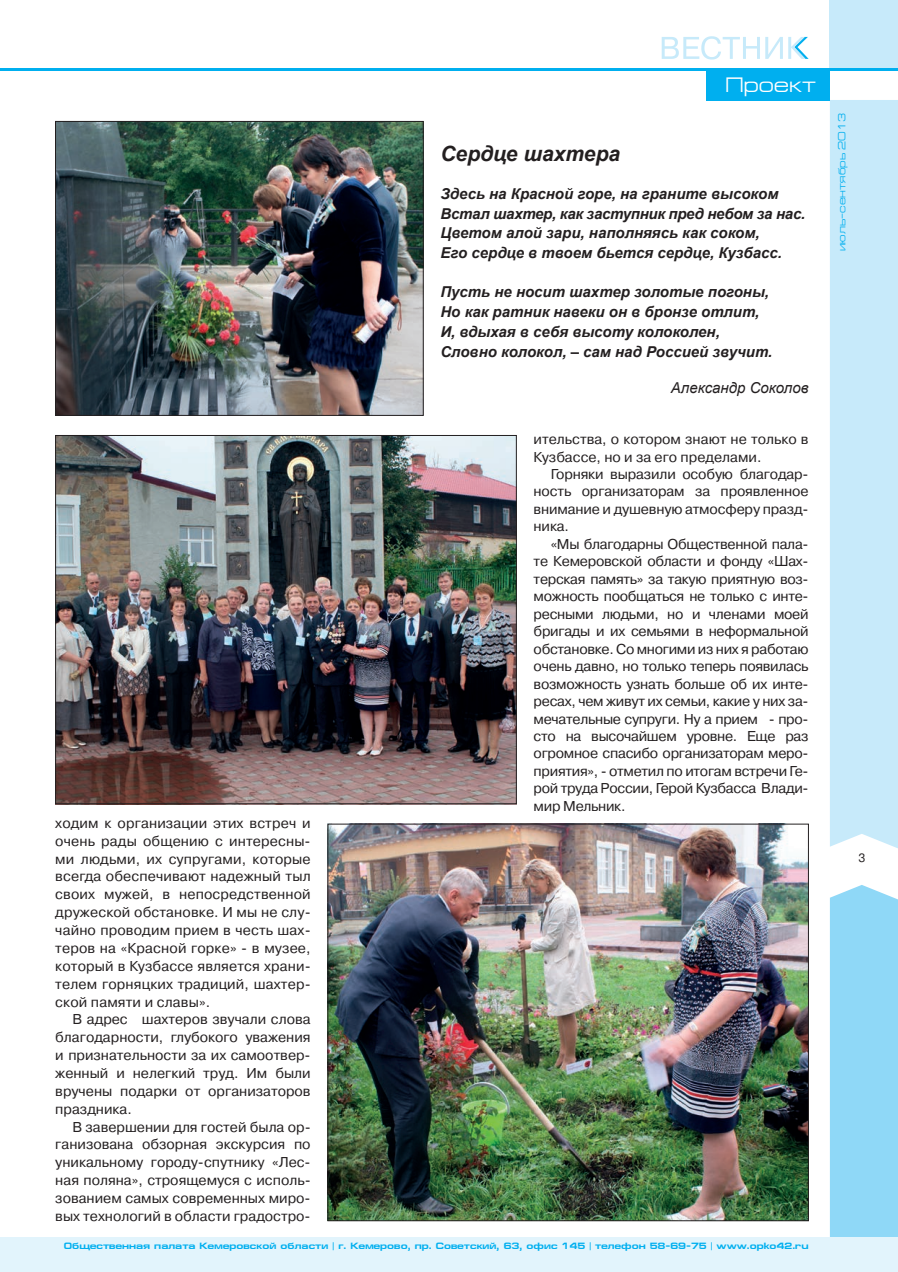
<style>
.page{position:relative;width:898px;height:1272px;background:#fff}
.page>*{position:absolute;margin:0;border:0;box-sizing:border-box;transform-origin:0 0}
.t1{font:italic 700 21px "Arial";color:#231f20}
.t2{font:21px "Europe Ext";color:#fff}
.t3{font:italic 700 15px/19.6px "Arial";color:#231f20}
.t4{font:italic 15px "Arial";color:#231f20}
.t5{font:14.25px/17.9px "Pragmatica C";color:#231f20;text-align:justify}
.t6{font:12px "Pragmatica C";color:#231f20}
.t7{font:10.5px "Europe Ext";color:#00afef}
.t8{font:700 9.15px "Europe Ext";color:#00afef}
</style>
<div class="page">
<div style="left:829px;top:100px;width:68px;height:748px;background:#c7eafa"></div>
<div style="left:829px;top:885px;width:68px;height:352px;background:#8fd8f7"></div>
<div style="left:829px;top:0;width:68px;height:68px;background:#c7eafa"></div>
<div style="left:0;top:1237px;width:897px;height:34px;background:#e2f4fc"></div>
<hr style="left:0;top:68px;width:897px;height:2px;background:#00afef">
<svg style="left:661px;top:36px;width:147px;height:24px"></svg>
<img style="left:329px;top:825px;width:477px;height:393px">
<div style="left:706px;top:69px;width:123px;height:32px;background:#00afef"></div>
<img style="left:57px;top:437px;width:457px;height:365px">
<img style="left:57px;top:123px;width:364px;height:290px">
<div style="left:55px;top:121px;width:368px;height:294px;border:1px solid #231f20"></div>
<h1 class="t2" style="left:725px;top:73px;width:92px">Проект</h1>
<h1 class="t1" style="left:440px;top:140px;width:181px">Сердце шахтера</h1>
<p class="t3" style="left:440px;top:184px;width:366px">Здесь на Красной горе, на граните высоком Встал шахтер, как заступник пред небом за нас.<br>Цветом алой зари, наполняясь как соком,<br>Его сердце в твоем бьется сердце, Кузбасс.</p>
<p class="t3" style="left:440px;top:283px;width:333px">Пусть не носит шахтер золотые погоны, Но как ратник навеки он в бронзе отлит, И, вдыхая в себя высоту колоколен, Словно колокол, – сам над Россией звучит.</p>
<p class="t4" style="left:670px;top:378px;width:139px">Александр Соколов</p>
<p class="t5" style="left:55px;top:814px;width:257px">ходим к организации этих встреч и очень рады общению с интересны&shy;ми людьми, их супругами, которые всегда обеспечивают надежный тыл своих мужей, в непосредственной дружеской обстановке. И мы не слу&shy;чайно проводим прием в честь шах&shy;теров на «Красной горке» - в музее, который в Кузбассе является храни&shy;телем горняцких традиций, шахтер&shy;ской памяти и славы».</p>
<p class="t5" style="left:55px;top:1010px;width:257px;text-indent:17px">В адрес шахтеров звучали слова благодарности, глубокого уважения и признательности за их самоотвер&shy;женный и нелегкий труд. Им были вручены подарки от организаторов праздника.</p>
<p class="t5" style="left:55px;top:1117px;width:257px;text-indent:17px">В завершении для гостей была ор&shy;ганизована обзорная экскурсия по уникальному городу-спутнику «Лес&shy;ная поляна», строящемуся с исполь&shy;зованием самых современных миро&shy;вых технологий в области градостро-</p>
<p class="t5" style="left:533px;top:430px;width:276px;line-height:17.4px">ительства, о котором знают не только в<br>Кузбассе, но и за его пределами.</p>
<p class="t5" style="left:533px;top:465px;width:276px;line-height:17.4px;text-indent:17px">Горняки выразили особую благодар&shy;ность организаторам за проявленное внимание и душевную атмосферу празд&shy;ника.</p>
<p class="t5" style="left:533px;top:535px;width:276px;line-height:17.4px;text-indent:17px">«Мы благодарны Общественной пала&shy;те Кемеровской области и фонду «Шах&shy;терская память» за такую приятную воз&shy;можность пообщаться не только с инте&shy;ресными людьми, но и членами моей бригады и их семьями в неформальной обстановке. Со многими из них я работаю очень давно, но только теперь появилась возможность узнать больше об их инте&shy;ресах, чем живут их семьи, какие у них за&shy;мечательные супруги. Ну а прием - про&shy;сто на высочайшем уровне. Еще раз огромное спасибо организаторам меро&shy;приятия», - отметил по итогам встречи Ге&shy;рой труда России, Герой Кузбасса Влади&shy;мир Мельник.</p>
<p class="t8" style="left:64px;top:1240px;width:746px">Общественная палата Кемеровской области | г. Кемерово, пр. Советский, 63, офис 145 | телефон 58-69-75 | www.opko42.ru</p>
<p class="t7" style="left:835px;top:251px;width:140px;rotate:-90deg">июль–сентябрь 2013</p>
<p class="t6" style="left:858px;top:851px;width:8px">3</p>
</div>
